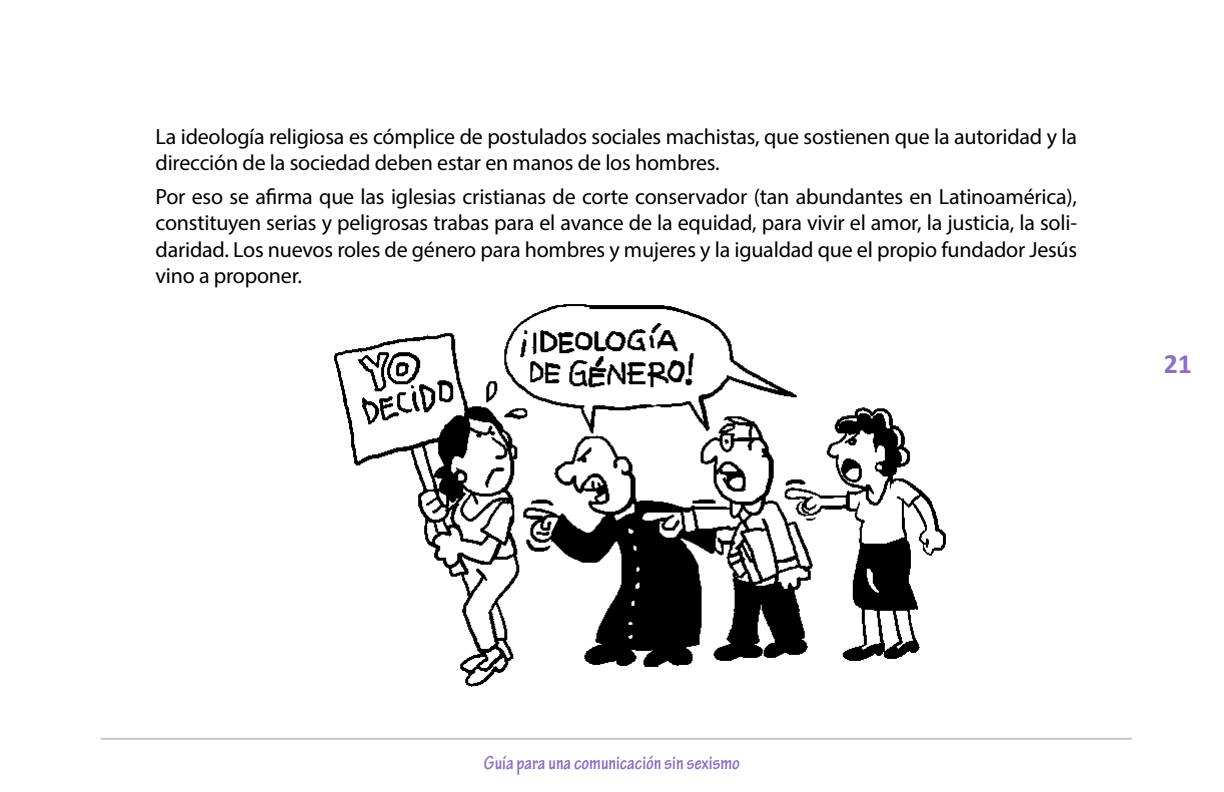
<style>
.page{position:relative;width:1224px;height:792px;background:#fff}
.page>*{position:absolute;margin:0;border:0;box-sizing:border-box;transform-origin:0 0}
.t1{font:700 28px "Calibri";color:#896fc9}
.t2{font:22px/26.4px "Myriad Pro";letter-spacing:-.01em;color:#000}
.t3{font:700 condensed 20px "Tekton Pro";color:#896fc9}
</style>
<div class="page">
<hr style="left:101px;top:738px;width:1031px;height:2px;background:#c6c6c6">
<img style="left:334px;top:304px;width:612px;height:383px">
<p class="t2" style="left:156px;top:123px;width:923px">La ideología religiosa es cómplice de postulados sociales machistas, que sostienen que la autoridad y la dirección de la sociedad deben estar en manos de los hombres.</p>
<p class="t2" style="left:156px;top:183px;width:923px;text-align:justify">Por eso se afirma que las iglesias cristianas de corte conservador (tan abundantes en Latinoamérica), constituyen serias y peligrosas trabas para el avance de la equidad, para vivir el amor, la justicia, la soli&shy;daridad. Los nuevos roles de género para hombres y mujeres y la igualdad que el propio fundador Jesús vino a proponer.</p>
<p class="t1" style="left:1164px;top:346px;width:30px">21</p>
<p class="t3" style="left:484px;top:751px;width:258px">Guía para una comunicación sin sexismo</p>
</div>
